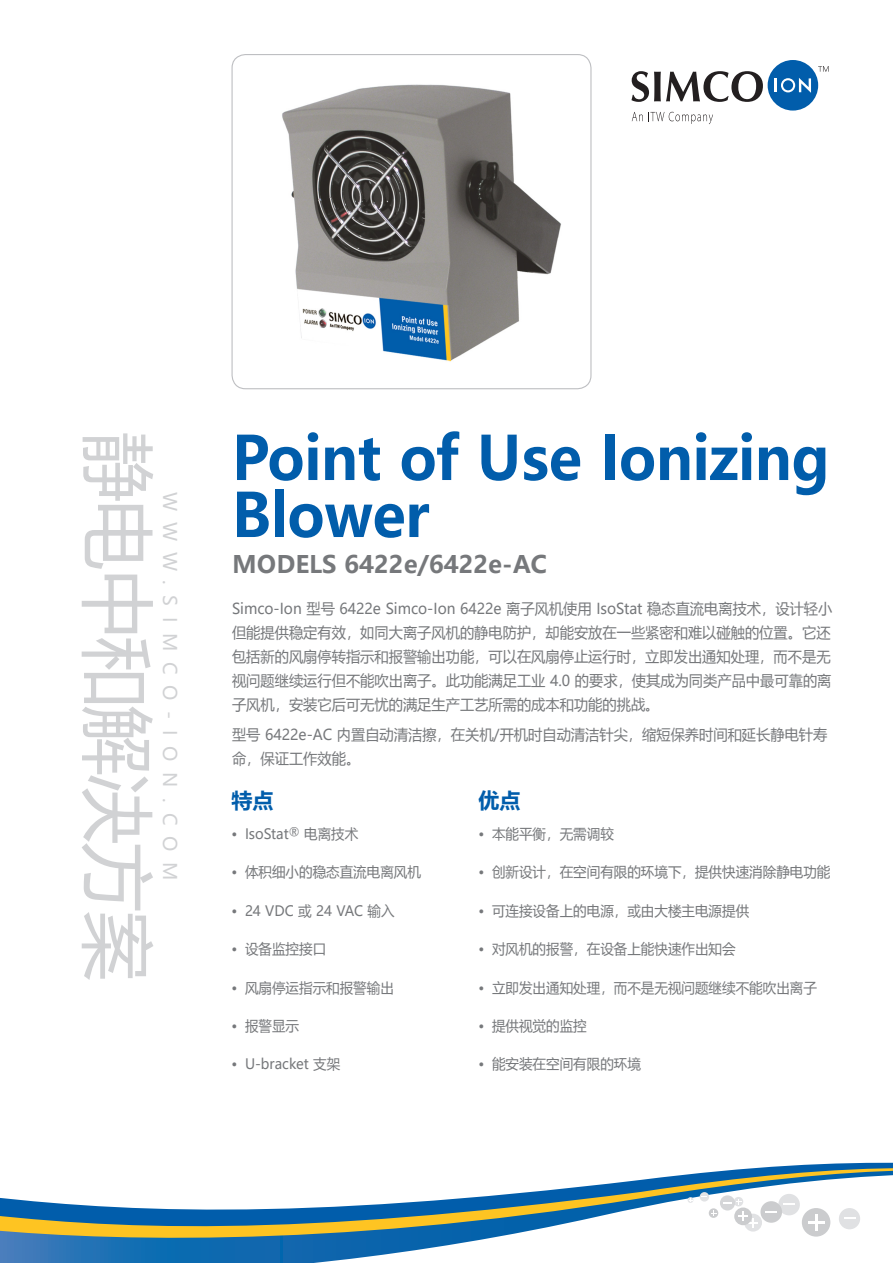
<style>
.page{position:relative;width:893px;height:1263px;background:#fff}
.page>*{position:absolute;margin:0;border:0;box-sizing:border-box;transform-origin:0 0}
.t1{font:73.5px "Microsoft Ya Hei";letter-spacing:-.02em;color:#d1d2d4;scale:.95 1}
.Cover__Main_head{font:700 60px/57px "Microsoft Ya Hei";letter-spacing:-.005em;color:#015dab;scale:.95 1}
.Cover__Subhead{font:700 24px "Microsoft Ya Hei";color:#76787b}
.Cover__F_B_Head{font:700 21px "Microsoft Ya Hei";color:#015dab}
.t2{font:18.75px "Microsoft Ya Hei";letter-spacing:.57em;color:#d1d2d4}
.Cover__Body_Copy{font:15px/24px "Microsoft Ya Hei";color:#76787b;scale:.95 1}
.Cover__F_B_bullets{font:14.25px "Microsoft Ya Hei";color:#76787b;scale:.95 1}
</style>
<div class="page">
<svg style="left:818px;top:66px;width:11px;height:6px"></svg>
<div style="left:768px;top:60px;width:50px;height:51px;background:#015dab;border-radius:50%"></div>
<svg style="left:775px;top:78px;width:36px;height:15px"></svg>
<svg style="left:631px;top:71px;width:132px;height:31px"></svg>
<svg style="left:632px;top:112px;width:81px;height:12px"></svg>
<svg style="left:757px;top:1162px;width:136px;height:6px"></svg>
<svg style="left:0;top:1170px;width:893px;height:93px"></svg>
<div style="left:734px;top:1197px;width:9px;height:9px;background:#e1e2e4;border-radius:50%"></div>
<div style="left:778px;top:1194px;width:22px;height:21px;background:#e0e1e3;border-radius:50%"></div>
<svg style="left:783px;top:1203px;width:12px;height:2px"></svg>
<div style="left:744px;top:1214px;width:18px;height:17px;background:#e1e2e4;border-radius:50%"></div>
<svg style="left:700px;top:1192px;width:9px;height:9px"></svg>
<div style="left:720px;top:1195px;width:15px;height:15px;background:#d5d6d8;border-radius:50%"></div>
<svg style="left:734px;top:1207px;width:18px;height:18px"></svg>
<div style="left:760px;top:1201px;width:22px;height:22px;background:#cbccce;border-radius:50%"></div>
<div style="left:802px;top:1208px;width:28px;height:28px;background:#cbccce;border-radius:50%"></div>
<div style="left:839px;top:1208px;width:21px;height:21px;background:#e0e1e3;border-radius:50%"></div>
<svg style="left:723px;top:1199px;width:18px;height:5px"></svg>
<svg style="left:765px;top:1211px;width:12px;height:1px"></svg>
<svg style="left:844px;top:1217px;width:12px;height:2px"></svg>
<svg style="left:738px;top:1211px;width:20px;height:16px"></svg>
<svg style="left:808px;top:1214px;width:16px;height:16px"></svg>
<svg style="left:709px;top:1208px;width:9px;height:10px"></svg>
<svg style="left:711px;top:1210px;width:5px;height:6px"></svg>
<svg style="left:688px;top:1197px;width:5px;height:6px"></svg>
<img style="left:282px;top:84px;width:279px;height:278px">
<div style="left:231px;top:54px;width:360px;height:335px;border:1px solid #bebfc2;border-radius:14px"></div>
<h1 class="t1" style="left:168px;top:432px;width:579px;rotate:90deg">静电中和解决方案</h1>
<p class="t2" style="left:183px;top:492px;width:390px;rotate:90deg">WWW.SIMCO-ION.COM</p>
<p class="Cover__Main_head" style="left:232px;top:428px;width:630px">Point of Use Ionizing<br>Blower</p>
<p class="Cover__Subhead" style="left:232px;top:548px;width:316px">MODELS 6422e/6422e-AC</p>
<p class="Cover__Body_Copy" style="left:232px;top:596px;width:633px">Simco-Ion 型号 6422e Simco-Ion 6422e 离子风机使用 IsoStat 稳态直流电离技术，设计轻小但能提供稳定有效，如同大离子风机的静电防护，却能安放在一些紧密和难以碰触的位置。它还包括新的风扇停转指示和报警输出功能，可以在风扇停止运行时，立即发出通知处理，而不是无视问题继续运行但不能吹出离子。此功能满足工业 4.0 的要求，使其成为同类产品中最可靠的离子风机，安装它后可无忧的满足生产工艺所需的成本和功能的挑战。</p>
<p class="Cover__Body_Copy" style="left:232px;top:722px;width:628px">型号 6422e-AC 内置自动清洁擦，在关机/开机时自动清洁针尖，缩短保养时间和延长静电针寿命，保证工作效能。</p>
<p class="Cover__F_B_Head" style="left:231px;top:786px;width:43px">特点</p>
<p class="Cover__F_B_Head" style="left:478px;top:786px;width:43px">优点</p>
<p class="Cover__F_B_bullets" style="left:231px;top:824px;width:135px">• IsoStat<sup>®</sup> 电离技术</p>
<p class="Cover__F_B_bullets" style="left:478px;top:824px;width:144px">• 本能平衡，无需调较</p>
<p class="Cover__F_B_bullets" style="left:231px;top:863px;width:201px">• 体积细小的稳态直流电离风机</p>
<p class="Cover__F_B_bullets" style="left:478px;top:863px;width:372px">• 创新设计，在空间有限的环境下，提供快速消除静电功能</p>
<p class="Cover__F_B_bullets" style="left:231px;top:901px;width:173px">• 24 VDC 或 24 VAC 输入</p>
<p class="Cover__F_B_bullets" style="left:478px;top:901px;width:286px">• 可连接设备上的电源，或由大楼主电源提供</p>
<p class="Cover__F_B_bullets" style="left:231px;top:939px;width:101px">• 设备监控接口</p>
<p class="Cover__F_B_bullets" style="left:478px;top:939px;width:272px">• 对风机的报警，在设备上能快速作出知会</p>
<p class="Cover__F_B_bullets" style="left:231px;top:978px;width:172px">• 风扇停运指示和报警输出</p>
<p class="Cover__F_B_bullets" style="left:478px;top:978px;width:358px">• 立即发出通知处理，而不是无视问题继续不能吹出离子</p>
<p class="Cover__F_B_bullets" style="left:231px;top:1016px;width:73px">• 报警显示</p>
<p class="Cover__F_B_bullets" style="left:478px;top:1016px;width:115px">• 提供视觉的监控</p>
<p class="Cover__F_B_bullets" style="left:231px;top:1055px;width:116px">• U-bracket 支架</p>
<p class="Cover__F_B_bullets" style="left:478px;top:1055px;width:172px">• 能安装在空间有限的环境</p>
</div>
